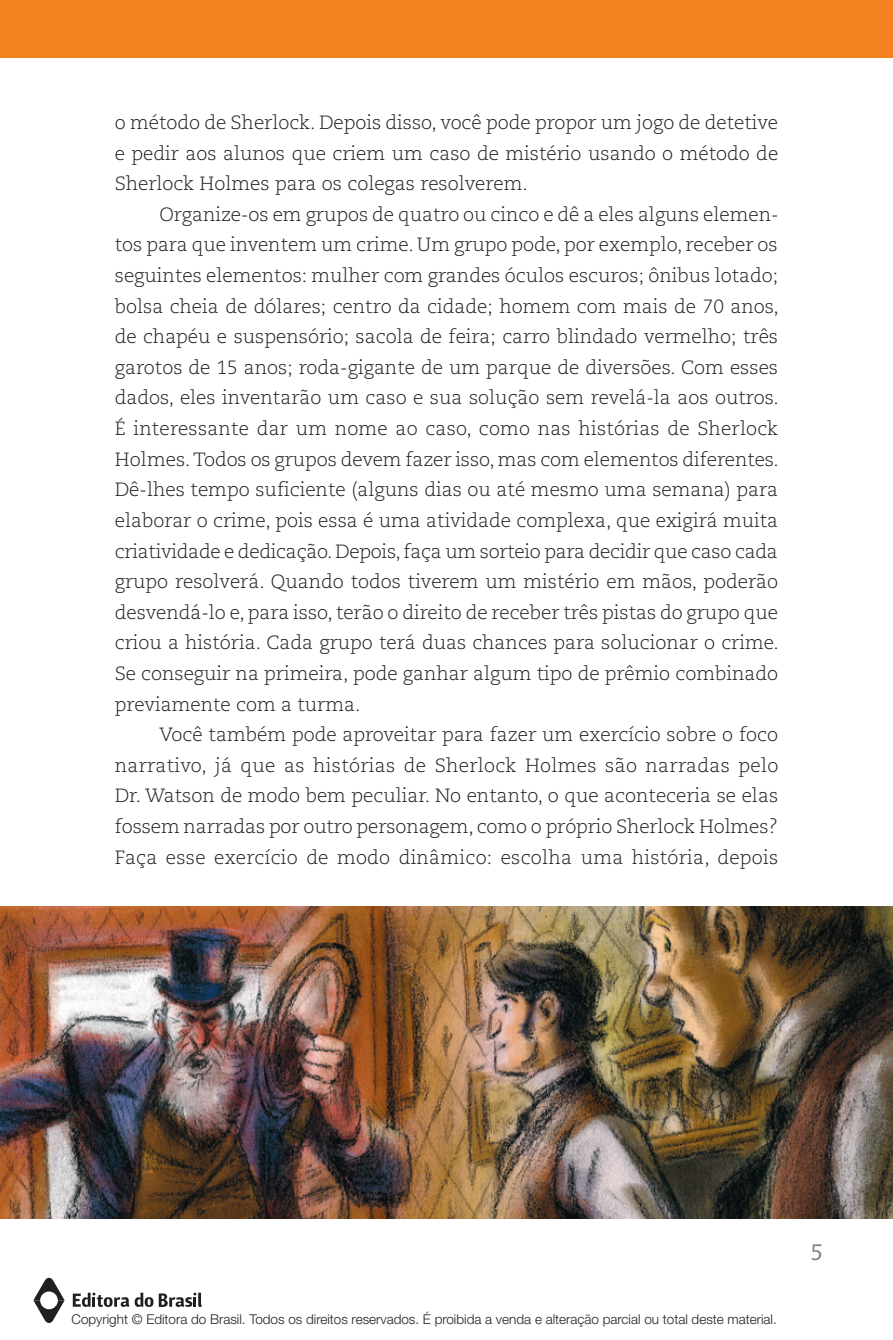
<style>
.page{position:relative;width:893px;height:1340px;background:#fff}
.page>*{position:absolute;margin:0;border:0;box-sizing:border-box;transform-origin:0 0}
.t1{font:500 24.75px "Flora Std";color:#808285}
.t2{font:300 19.12px/30.6px "Caecilia";color:#231f20;text-align:justify}
.t3{font:300 13.5px "Helvetica Neue";color:#231f20}
</style>
<div class="page">
<div style="left:0;top:0;width:893px;height:58px;background:#f58220"></div>
<img style="left:0;top:906px;width:893px;height:312px">
<svg style="left:135px;top:1292px;width:18px;height:14px"></svg>
<svg style="left:73px;top:1292px;width:56px;height:14px"></svg>
<svg style="left:159px;top:1292px;width:43px;height:14px"></svg>
<svg style="left:33px;top:1277px;width:32px;height:45px"></svg>
<p class="t2" style="left:115px;top:107px;width:665px">o método de Sherlock. Depois disso, você pode propor um jogo de detetive e pedir aos alunos que criem um caso de mistério usando o método de Sherlock Holmes para os colegas resolverem.</p>
<p class="t2" style="left:115px;top:199px;width:666px;text-indent:45px">Organize-os em grupos de quatro ou cinco e dê a eles alguns elemen&shy;tos para que inventem um crime. Um grupo pode, por exemplo, receber os seguintes elementos: mulher com grandes óculos escuros; ônibus lotado; bolsa cheia de dólares; centro da cidade; homem com mais de 70 anos, de chapéu e suspensório; sacola de feira; carro blindado vermelho; três garotos de 15 anos; roda-gigante de um parque de diversões. Com esses dados, eles inventarão um caso e sua solução sem revelá-la aos outros.<br>É interessante dar um nome ao caso, como nas histórias de Sherlock Holmes. Todos os grupos devem fazer isso, mas com elementos diferentes.<br>Dê-lhes tempo suficiente (alguns dias ou até mesmo uma semana) para elaborar o crime, pois essa é uma atividade complexa, que exigirá muita criatividade e dedicação. Depois, faça um sorteio para decidir que caso cada grupo resolverá. Quando todos tiverem um mistério em mãos, poderão desvendá-lo e, para isso, terão o direito de receber três pistas do grupo que criou a história. Cada grupo terá duas chances para solucionar o crime.<br>Se conseguir na primeira, pode ganhar algum tipo de prêmio combinado previamente com a turma.</p>
<p class="t2" style="left:115px;top:719px;width:665px;text-indent:45px">Você também pode aproveitar para fazer um exercício sobre o foco narrativo, já que as histórias de Sherlock Holmes são narradas pelo Dr. Watson de modo bem peculiar. No entanto, o que aconteceria se elas fossem narradas por outro personagem, como o próprio Sherlock Holmes?<br>Faça esse exercício de modo dinâmico: escolha uma história, depois</p>
<p class="t3" style="left:72px;top:1310px;width:707px">Copyright © Editora do Brasil. Todos os direitos reservados. É proibida a venda e alteração parcial ou total deste material.</p>
<p class="t1" style="left:811px;top:1239px;width:13px">5</p>
</div>
